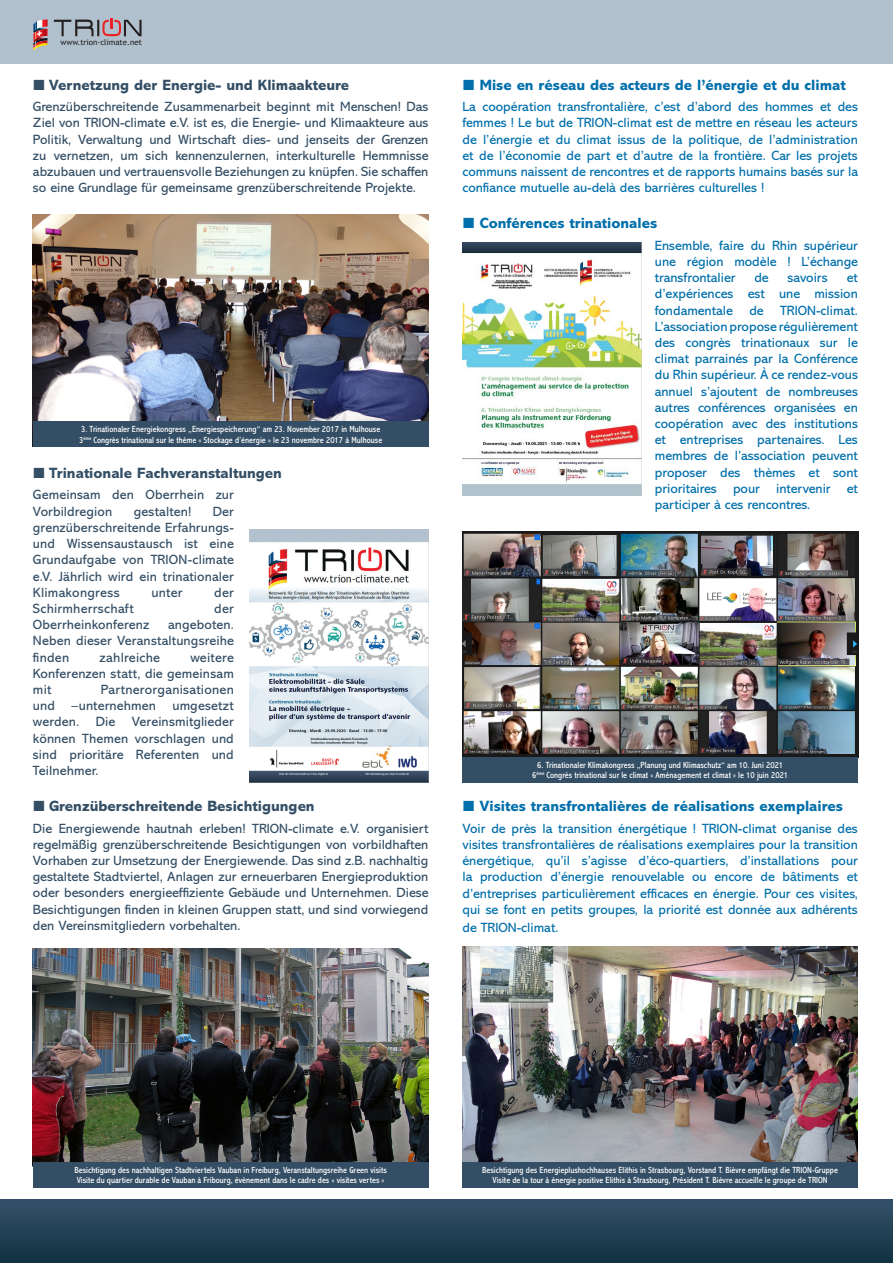
<style>
.page{position:relative;width:893px;height:1263px;background:#fff}
.page>*{position:absolute;margin:0;border:0;box-sizing:border-box;transform-origin:0 0}
.t1{font:800 15px "Abadi MT Std";color:#006fab}
.t2{font:800 15px "Abadi MT Std";color:#334e65}
.t3{font:13.5px/16.2px "Abadi MT Std";letter-spacing:.01em;color:#334e65;text-align:justify}
.t4{font:13.5px/16.2px "Abadi MT Std";color:#006fab;text-align:justify}
.t5{font:condensed 9px "Abadi MT Std";color:#fff}
.t6{font:7.95px "Trebuchet MS";color:#231f20}
.s1{font-family:"European Pi Three";font-weight:400}
</style>
<div class="page">
<div style="left:0;top:1199px;width:893px;height:64px;background:linear-gradient(to bottom,#365169,#113342)"></div>
<img style="left:33px;top:215px;width:395px;height:206px">
<img style="left:33px;top:949px;width:395px;height:213px">
<img style="left:462px;top:531px;width:396px;height:226px">
<img style="left:462px;top:947px;width:396px;height:215px">
<div style="left:462px;top:757px;width:396px;height:26px;background:#334e65"></div>
<div style="left:33px;top:421px;width:395px;height:26px;background:#334e65"></div>
<div style="left:462px;top:1162px;width:396px;height:26px;background:#334e65"></div>
<div style="left:33px;top:1162px;width:395px;height:26px;background:#334e65"></div>
<img style="left:250px;top:530px;width:178px;height:253px">
<img style="left:463px;top:243px;width:179px;height:252px">
<div style="left:0;top:0;width:893px;height:64px;background:#b0c1cd"></div>
<svg style="left:33px;top:19px;width:15px;height:32px"></svg>
<svg style="left:54px;top:18px;width:88px;height:18px"></svg>
<p class="t6" style="left:61px;top:38px;width:83px">www.trion-climate.net</p>
<p class="t2" style="left:33px;top:76px;width:318px"><span class="s1">L</span> Vernetzung der Energie- und Klimaakteure</p>
<p class="t3" style="left:33px;top:99px;width:397px">Grenzüberschreitende Zusammenarbeit beginnt mit Menschen! Das Ziel von TRION-climate e.V. ist es, die Energie- und Klimaakteure aus Politik, Verwaltung und Wirtschaft dies- und jenseits der Grenzen zu vernetzen, um sich kennenzulernen, interkulturelle Hemmnisse abzubauen und vertrauensvolle Beziehungen zu knüpfen. Sie schaffen so eine Grundlage für gemeinsame grenzüberschreitende Projekte.</p>
<p class="t5" style="left:81px;top:424px;width:301px">3. Trinationaler Energiekongress „Energiespeicherung“ am 23. November 2017 in Mulhouse</p>
<p class="t5" style="left:79px;top:435px;width:305px">3<sup>ème</sup> Congrès trinational sur le thème « Stockage d’énergie » le 23 novembre 2017 à Mulhouse</p>
<p class="t2" style="left:33px;top:464px;width:251px"><span class="s1">L</span> Trinationale Fachveranstaltungen</p>
<p class="t3" style="left:33px;top:487px;width:202px">Gemeinsam den Oberrhein zur</p>
<p class="t3" style="left:33px;top:503px;width:81px">Vorbildregion</p>
<p class="t3" style="left:134px;top:503px;width:59px">gestalten!</p>
<p class="t3" style="left:33px;top:503px;width:202px;text-indent:180px">Der grenzüberschreitende Erfahrungs&shy;und Wissensaustausch ist eine Grundaufgabe von TRION-climate</p>
<p class="t3" style="left:33px;top:568px;width:202px">e.V. Jährlich wird ein trinationaler</p>
<p class="t3" style="left:33px;top:584px;width:88px">Klimakongress</p>
<p class="t3" style="left:151px;top:584px;width:33px">unter</p>
<p class="t3" style="left:214px;top:584px;width:21px">der</p>
<p class="t3" style="left:33px;top:600px;width:102px">Schirmherrschaft</p>
<p class="t3" style="left:214px;top:600px;width:21px">der</p>
<p class="t3" style="left:33px;top:617px;width:118px">Oberrheinkonferenz</p>
<p class="t3" style="left:33px;top:617px;width:202px;text-indent:135px">angeboten.<br>Neben dieser Veranstaltungsreihe finden</p>
<p class="t3" style="left:100px;top:649px;width:62px">zahlreiche</p>
<p class="t3" style="left:33px;top:649px;width:202px;text-indent:157px">weitere Konferenzen statt, die gemeinsam mit</p>
<p class="t3" style="left:101px;top:681px;width:135px">Partnerorganisationen</p>
<p class="t3" style="left:33px;top:698px;width:202px">und –unternehmen umgesetzt werden. Die Vereinsmitglieder können Themen vorschlagen und</p>
<p class="t3" style="left:33px;top:746px;width:202px">sind prioritäre Referenten und<br>Teilnehmer.</p>
<p class="t2" style="left:33px;top:797px;width:283px"><span class="s1">L</span> Grenzüberschreitende Besichtigungen</p>
<p class="t3" style="left:33px;top:820px;width:397px">Die Energiewende hautnah erleben! TRION-climate e.V. organisiert regelmäßig grenzüberschreitende Besichtigungen von vorbildhaften Vorhaben zur Umsetzung der Energiewende. Das sind z.B. nachhaltig gestaltete Stadtviertel, Anlagen zur erneuerbaren Energieproduktion oder besonders energieeffiziente Gebäude und Unternehmen. Diese Besichtigungen finden in kleinen Gruppen statt, und sind vorwiegend den Vereinsmitgliedern vorbehalten.</p>
<p class="t1" style="left:462px;top:76px;width:385px"><span class="s1">L</span> Mise en réseau des acteurs de l’énergie et du climat</p>
<p class="t4" style="left:462px;top:99px;width:397px">La coopération transfrontalière, c’est d’abord des hommes et des femmes ! Le but de TRION-climat est de mettre en réseau les acteurs de l’énergie et du climat issus de la politique, de l’administration et de l’économie de part et d’autre de la frontière. Car les projets communs naissent de rencontres et de rapports humains basés sur la confiance mutuelle au-delà des barrières culturelles !</p>
<p class="t1" style="left:462px;top:215px;width:196px"><span class="s1">L</span> Conférences trinationales</p>
<p class="t4" style="left:655px;top:237px;width:205px">Ensemble, faire du Rhin supérieur une région modèle ! L’échange transfrontalier</p>
<p class="t4" style="left:754px;top:270px;width:16px">de</p>
<p class="t4" style="left:788px;top:270px;width:42px">savoirs</p>
<p class="t4" style="left:655px;top:270px;width:205px;text-indent:192px">et d’expériences est une mission fondamentale de TRION-climat.<br>L’association propose régulièrement des congrès trinationaux sur le climat parrainés par la Conférence du Rhin supérieur. À ce rendez-vous annuel s’ajoutent de nombreuses autres conférences organisées en coopération avec des institutions et entreprises partenaires. Les membres de l’association peuvent proposer des thèmes et sont prioritaires pour intervenir et participer à ces rencontres.</p>
<p class="t5" style="left:537px;top:760px;width:248px">6. Trinationaler Klimakongress „Planung und Klimaschutz“ am 10. Juni 2021</p>
<p class="t5" style="left:532px;top:770px;width:258px">6<sup>ème</sup> Congrès trinational sur le climat « Aménagement et climat » le 10 juin 2021</p>
<p class="t1" style="left:462px;top:798px;width:382px"><span class="s1">L</span> Visites transfrontalières de réalisations exemplaires</p>
<p class="t4" style="left:462px;top:820px;width:397px">Voir de près la transition énergétique ! TRION-climat organise des visites transfrontalières de réalisations exemplaires pour la transition énergétique, qu’il s’agisse d’éco-quartiers, d’installations pour la production d’énergie renouvelable ou encore de bâtiments et d’entreprises particulièrement efficaces en énergie. Pour ces visites, qui se font en petits groupes, la priorité est donnée aux adhérents</p>
<p class="t4" style="left:462px;top:919px;width:98px">de TRION-climat.</p>
<p class="t5" style="left:75px;top:1165px;width:314px">Besichtigung des nachhaltigen Stadtviertels Vauban in Freiburg, Veranstaltungsreihe Green visits</p>
<p class="t5" style="left:77px;top:1175px;width:309px">Visite du quartier durable de Vauban à Fribourg, évènement dans le cadre des « visites vertes »</p>
<p class="t5" style="left:482px;top:1165px;width:357px">Besichtigung des Energieplushochhauses Elithis in Strasbourg, Vorstand T. Bièvre empfängt die TRION-Gruppe</p>
<p class="t5" style="left:493px;top:1175px;width:337px">Visite de la tour à énergie positive Elithis à Strasbourg, Président T. Bièvre accueille le groupe de TRION</p>
</div>
